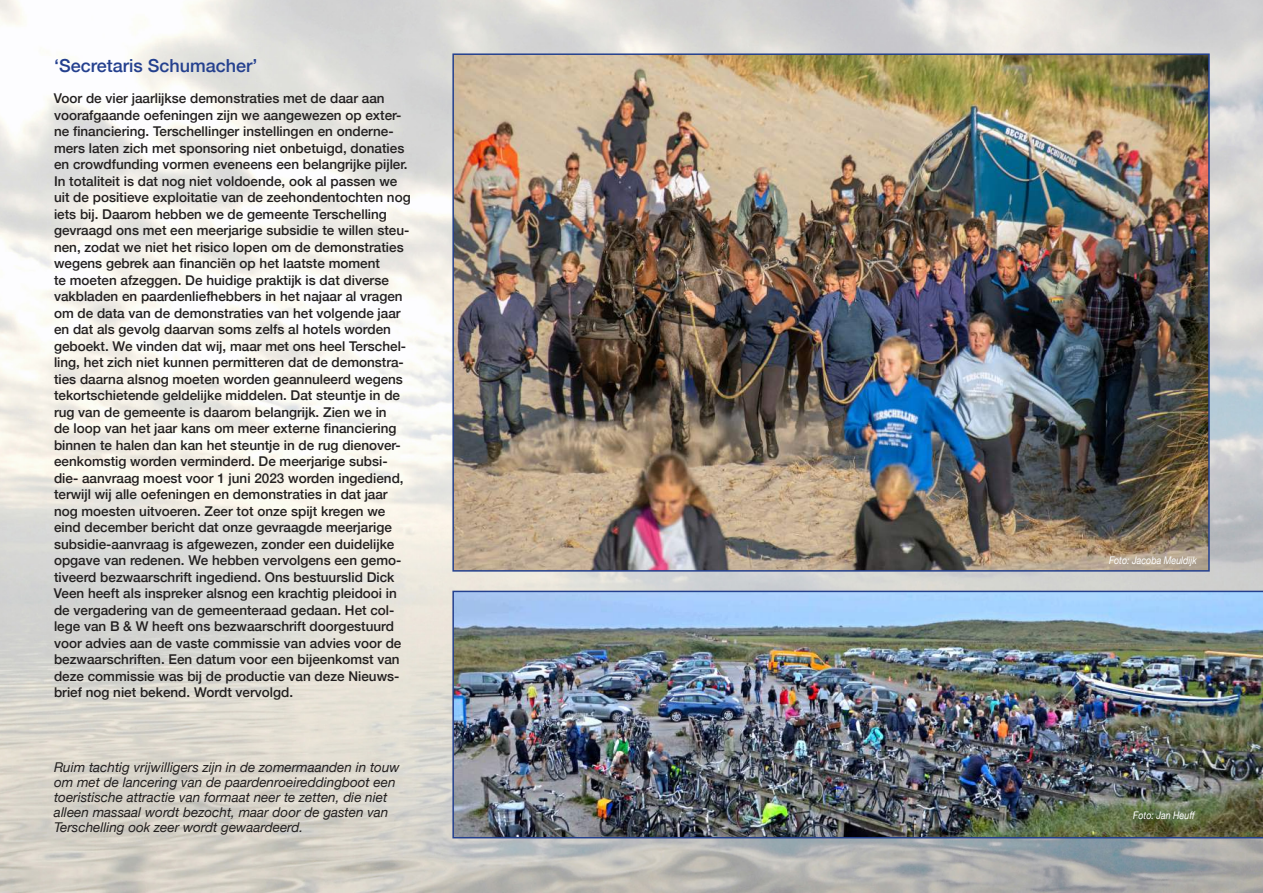
<style>
.page{position:relative;width:1263px;height:893px;background:#fff}
.page>*{position:absolute;margin:0;border:0;box-sizing:border-box;transform-origin:0 0}
.t1{font:500 18px "Helvetica Neue";color:#24408e}
.t2{font:500 13.5px/16.5px "Helvetica Neue";color:#221f1f}
.t3{font:italic 13.5px/15px "Helvetica Neue";color:#221f1f}
.t4{font:italic 10.5px "Helvetica Neue";color:#fff;scale:.85 1}
</style>
<div class="page">
<img style="left:0;top:0;width:1263px;height:893px">
<img style="left:455px;top:56px;width:752px;height:513px">
<img style="left:452px;top:591px;width:811px;height:247px">
<h1 class="t1" style="left:54px;top:59px;width:205px">‘Secretaris Schumacher’</h1>
<p class="t2" style="left:54px;top:91px;width:358px">Voor de vier jaarlijkse demonstraties met de daar aan voorafgaande oefeningen zijn we aangewezen op exter&shy;ne 昀椀nanciering. Terschellinger instellingen en onderne&shy;mers laten zich met sponsoring niet onbetuigd, donaties en crowdfunding vormen eveneens een belangrijke pijler.<br>In totaliteit is dat nog niet voldoende, ook al passen we uit de positieve exploitatie van de zeehondentochten nog iets bij. Daarom hebben we de gemeente Terschelling gevraagd ons met een meerjarige subsidie te willen steu&shy;nen, zodat we niet het risico lopen om de demonstraties wegens gebrek aan 昀椀nanciën op het laatste moment<br>te moeten afzeggen. De huidige praktijk is dat diverse vakbladen en paardenliefhebbers in het najaar al vragen om de data van de demonstraties van het volgende jaar en dat als gevolg daarvan soms zelfs al hotels worden geboekt. We vinden dat wij, maar met ons heel Terschel&shy;ling, het zich niet kunnen permitteren dat de demonstra&shy;ties daarna alsnog moeten worden geannuleerd wegens tekortschietende geldelijke middelen. Dat steuntje in de rug van de gemeente is daarom belangrijk. Zien we in<br>de loop van het jaar kans om meer externe 昀椀nanciering binnen te halen dan kan het steuntje in de rug dienover&shy;eenkomstig worden verminderd. De meerjarige subsi&shy;die- aanvraag moest voor 1 juni 2023 worden ingediend, terwijl wij alle oefeningen en demonstraties in dat jaar nog moesten uitvoeren. Zeer tot onze spijt kregen we eind december bericht dat onze gevraagde meerjarige subsidie-aanvraag is afgewezen, zonder een duidelijke opgave van redenen. We hebben vervolgens een gemo&shy;tiveerd bezwaarschrift ingediend. Ons bestuurslid Dick Veen heeft als inspreker alsnog een krachtig pleidooi in de vergadering van de gemeenteraad gedaan. Het col&shy;lege van B &amp; W heeft ons bezwaarschrift doorgestuurd voor advies aan de vaste commissie van advies voor de bezwaarschriften. Een datum voor een bijeenkomst van deze commissie was bij de productie van deze Nieuws&shy;brief nog niet bekend. Wordt vervolgd.</p>
<p class="t3" style="left:54px;top:761px;width:347px">Ruim tachtig vrijwilligers zijn in de zomermaanden in touw om met de lancering van de paardenroeireddingboot een toeristische attractie van formaat neer te zetten, die niet alleen massaal wordt bezocht, maar door de gasten van Terschelling ook zeer wordt gewaardeerd.</p>
<p class="t4" style="left:1109px;top:557px;width:105px">Foto: Jacoba Meuldijk</p>
<p class="t4" style="left:1133px;top:808px;width:74px">Foto: Jan Heu昀昀</p>
</div>
